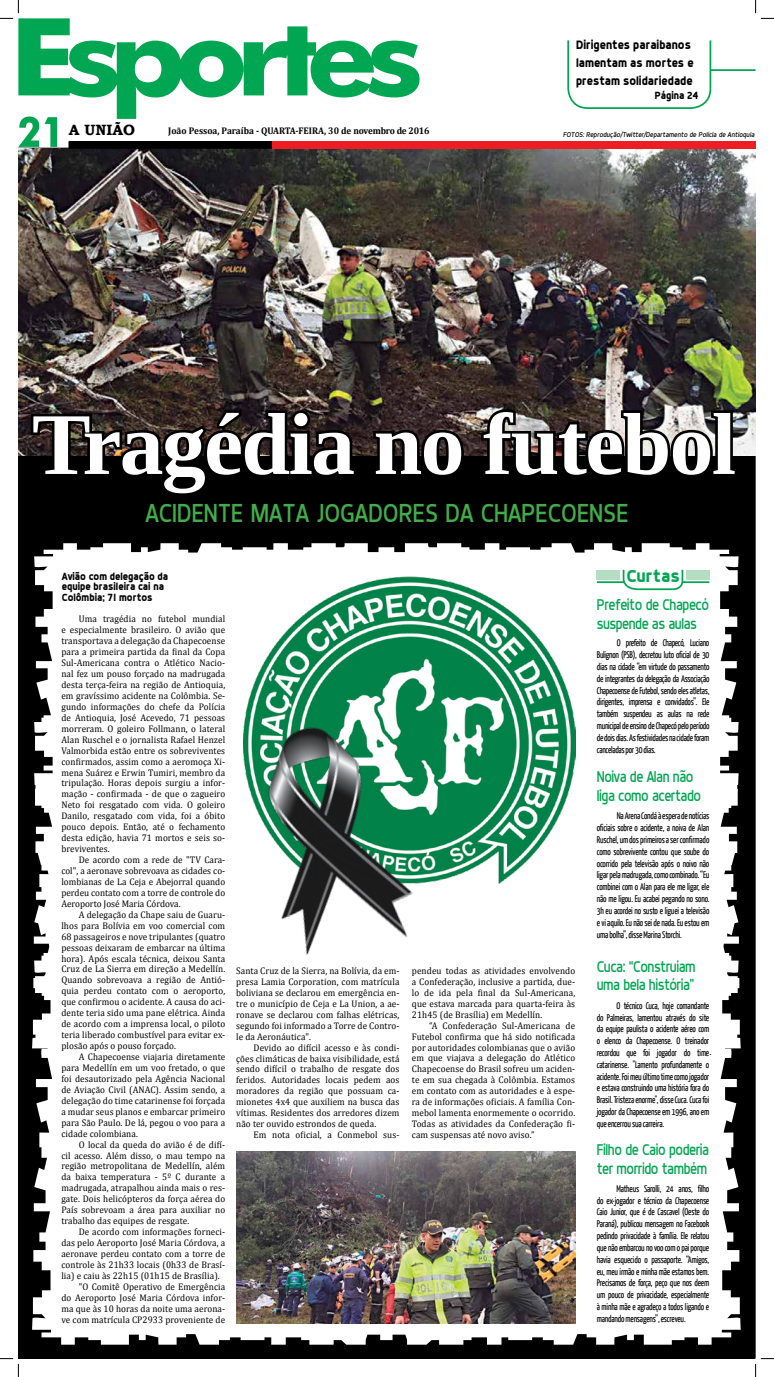
<style>
.page{position:relative;width:774px;height:1377px;background:#fff}
.page>*{position:absolute;margin:0;border:0;box-sizing:border-box;transform-origin:0 0}
.t1{font:700 87.85px "Liberation Serif";letter-spacing:-.02em;color:#fff}
.t2{font:26.25px "Dyno";color:#41ad49;scale:.95 1}
.t3{font:700 17.5px "Dyno";color:#00a651}
.t4{font:15.75px/18.9px "Dyno";letter-spacing:-.03em;color:#00a651;scale:.9 1}
.t5{font:700 14.88px "Bookman Old Style";color:#000}
.t6{font:700 12.25px/17.6px "Dyno";color:#000;scale:.95 1}
.t7{font:700 10.5px/10.5px "Dyno";color:#000;scale:.95 1}
.t8{font:10.5px "Minion Pro";color:#000}
.t9{font:9.62px/10.9px "Cambria";letter-spacing:.01em;color:#000;text-align:justify;scale:.95 1}
.t10{font:9.62px/11.8px "Yanone Kaffeesatz";letter-spacing:-.02em;color:#000;text-align:justify;scale:.95 1}
.t11{font:700 9.62px "Cambria";color:#000;scale:.95 1}
.t12{font:italic 7px "Dyno";color:#000}
</style>
<div class="page">
<div style="left:19px;top:148px;width:736px;height:1209px;background:#000"></div>
<img style="left:18px;top:149px;width:737px;height:306px">
<div style="left:69px;top:141px;width:203px;height:8px;border:1px solid #000"></div>
<div style="left:272px;top:141px;width:483px;height:8px;background:#ed1d24"></div>
<div style="left:567px;top:20px;width:144px;height:89px;border:2px solid #00a651;border-radius:20px"></div>
<div style="left:559px;top:19px;width:162px;height:21px;background:#fff"></div>
<hr style="left:710px;top:69px;width:45px;height:2px;background:#00a651">
<div style="left:32px;top:1061px;width:708px;height:283px;background:#fff"></div>
<div style="left:32px;top:543px;width:708px;height:518px;background:#fff"></div>
<svg style="left:28px;top:406px;width:331px;height:50px"></svg>
<svg style="left:370px;top:426px;width:97px;height:30px"></svg>
<img style="left:478px;top:406px;width:261px;height:50px">
<hr style="left:596px;top:581px;width:113px;height:2px;background:#00a651">
<div style="left:685px;top:569px;width:24px;height:10px;background:#b4ddc1"></div>
<div style="left:596px;top:569px;width:24px;height:10px;background:#b4ddc1"></div>
<svg style="left:621px;top:568px;width:63px;height:23px"></svg>
<img style="left:236px;top:1151px;width:339px;height:172px">
<img style="left:244px;top:574px;width:331px;height:309px">
<img style="left:231px;top:707px;width:198px;height:265px">
<svg style="left:0;top:0;width:419px;height:147px"></svg>
<svg style="left:0;top:1357px;width:19px;height:19px"></svg>
<svg style="left:755px;top:0;width:18px;height:19px"></svg>
<svg style="left:754px;top:1357px;width:19px;height:19px"></svg>
<p class="t6" style="left:576px;top:36px;width:125px">Dirigentes paraibanos lamentam as mortes e prestam solidariedade</p>
<h3 class="t5" style="left:69px;top:120px;width:68px">A UNIÃO</h3>
<p class="t11" style="left:168px;top:124px;width:276px">João Pessoa, Paraíba - QUARTA-FEIRA, 30 de novembro de 2016</p>
<p class="t7" style="left:654px;top:90px;width:48px">Página 24</p>
<p class="t12" style="left:563px;top:130px;width:193px">FOTOS: Reprodução/Twitter/Departamento de Polícia de Antioquia</p>
<h1 class="t1" style="left:32px;top:385px;width:705px">Tragédia no futebol</h1>
<h2 class="t2" style="left:145px;top:498px;width:510px">ACIDENTE MATA JOGADORES DA CHAPECOENSE</h2>
<p class="t7" style="left:62px;top:570px;width:113px">Avião com delegação da equipe brasileira cai na<br>Colômbia; 71 mortos</p>
<p class="t9" style="left:61px;top:613px;width:174px;text-indent:17px">Uma tragédia no futebol mundial e especialmente brasileiro. O avião que transportava a delegação da Chapecoense para a primeira partida da final da Copa Sul-Americana contra o Atlético Nacio&shy;nal fez um pouso forçado na madrugada desta terça-feira na região de Antioquia, em gravíssimo acidente na Colômbia. Se&shy;gundo informações do chefe da Polícia de Antioquia, José Acevedo, 71 pessoas morreram. O goleiro Follmann, o lateral Alan Ruschel e o jornalista Rafael Henzel Valmorbida estão entre os sobreviventes confirmados, assim como a aeromoça Xi&shy;mena Suárez e Erwin Tumiri, membro da tripulação. Horas depois surgiu a infor&shy;mação - confirmada - de que o zagueiro Neto foi resgatado com vida. O goleiro Danilo, resgatado com vida, foi a óbito pouco depois. Então, até o fechamento desta edição, havia 71 mortos e seis so&shy;breviventes.</p>
<p class="t9" style="left:61px;top:854px;width:174px;text-indent:17px">De acordo com a rede de "TV Cara&shy;col", a aeronave sobrevoava as cidades co&shy;lombianas de La Ceja e Abejorral quando perdeu contato com a torre de controle do aeroporto José Maria Córdova.</p>
<p class="t9" style="left:61px;top:908px;width:174px;text-indent:17px">A delegação da Chape saiu de Guaru&shy;lhos para Bolívia em voo comercial com 68 passageiros e nove tripulantes (quatro pessoas deixaram de embarcar na última hora). Após escala técnica, deixou Santa Cruz de La Sierra em direção a Medellín.<br>Quando sobrevoava a região de Antió&shy;quia perdeu contato com o aeroporto, que confirmou o acidente. A causa do aci&shy;dente teria sido uma pane elétrica. Ainda de acordo com a imprensa local, o piloto teria liberado combustível para evitar ex&shy;plosão após o pouso forçado.</p>
<p class="t9" style="left:61px;top:1051px;width:174px;text-indent:17px">A Chapecoense viajaria diretamente para Medellín em um voo fretado, o que foi desautorizado pela Agência Nacional de Aviação Civil (ANAC). Assim sendo, a delegação do time catarinense foi forçada a mudar seus planos e embarcar primeiro para São Paulo. De lá, pegou o voo para a cidade colombiana.</p>
<p class="t9" style="left:61px;top:1138px;width:174px;text-indent:17px">O local da queda do avião é de difí&shy;cil acesso. Além disso, o mau tempo na região metropolitana de Medellín, além da baixa temperatura - 5º C durante a madrugada, atrapalhou ainda mais o res&shy;gate. Dois helicópteros da força aérea do País sobrevoam a área para auxiliar no trabalho das equipes de resgate.</p>
<p class="t9" style="left:79px;top:1226px;width:156px">De acordo com informações forneci-</p>
<p class="t9" style="left:61px;top:1237px;width:174px">das pelo aeroporto José Maria Córdova, a</p>
<p class="t9" style="left:61px;top:1247px;width:174px">aeronave perdeu contato com a torre de</p>
<p class="t9" style="left:61px;top:1258px;width:174px">controle às 21h33 locais (0h33 de Brasí-</p>
<p class="t9" style="left:61px;top:1269px;width:168px">lia) e caiu às 22h15 (01h15 de Brasília).</p>
<p class="t9" style="left:79px;top:1280px;width:156px">"O Comitê Operativo de Emergência</p>
<p class="t9" style="left:61px;top:1291px;width:174px">do aeroporto José Maria Córdova infor-</p>
<p class="t9" style="left:61px;top:1302px;width:174px">ma que às 10 horas da noite uma aerona-</p>
<p class="t9" style="left:61px;top:1313px;width:174px">ve com matrícula CP2933 proveniente de</p>
<p class="t9" style="left:236px;top:965px;width:173px">Santa Cruz de la Sierra, na Bolívia, da em&shy;presa Lamia Corporation, com matrícula boliviana se declarou em emergência en&shy;tre o município de Ceja e La Union, a ae&shy;ronave se declarou com falhas elétricas, segundo foi informado a Torre de Contro&shy;le da Aeronáutica".</p>
<p class="t9" style="left:236px;top:1041px;width:173px;text-indent:17px">Devido ao difícil acesso e às condi&shy;ções climáticas de baixa visibilidade, está sendo difícil o trabalho de resgate dos feridos. Autoridades locais pedem aos moradores da região que possuam ca&shy;mionetes 4x4 que auxiliem na busca das vítimas. Residentes dos arredores dizem não ter ouvido estrondos de queda.</p>
<p class="t9" style="left:253px;top:1129px;width:155px">Em nota oficial, a Conmebol sus-</p>
<p class="t9" style="left:412px;top:965px;width:173px">pendeu todas as atividades envolvendo a Confederação, inclusive a partida, due&shy;lo de ida pela final da Sul-Americana, que estava marcada para quarta-feira às 21h45 (de Brasília) em Medellín.</p>
<p class="t9" style="left:412px;top:1019px;width:173px;text-indent:17px">“A Confederação Sul-Americana de Futebol confirma que há sido notificada por autoridades colombianas que o avião em que viajava a delegação do Atlético Chapecoense do Brasil sofreu um aciden&shy;te em sua chegada à Colômbia. Estamos em contato com as autoridades e à espe&shy;ra de informações oficiais. A família Con&shy;mebol lamenta enormemente o ocorrido.<br>Todas as atividades da Confederação fi&shy;cam suspensas até novo aviso.”</p>
<h3 class="t3" style="left:626px;top:565px;width:55px">Curtas</h3>
<h3 class="t4" style="left:596px;top:595px;width:126px">Prefeito de Chapecó suspende as aulas</h3>
<p class="t10" style="left:596px;top:636px;width:120px;text-indent:20px">O prefeito de Chapecó, Luciano Bulignon (PSB), decretou luto oficial de 30 dias na cidade “em virtude do passamento de integrantes da delegação da Associação Chapecoense de Futebol, sendo eles atletas, dirigentes, imprensa e convidados”. Ele também suspendeu as aulas na rede municipal de ensino de Chapecó pelo período de dois dias. As festividades na cidade foram canceladas por 30 dias.</p>
<h3 class="t4" style="left:596px;top:767px;width:117px">Noiva de Alan não liga como acertado</h3>
<p class="t10" style="left:596px;top:809px;width:120px;text-indent:20px">Na Arena Condá à espera de notícias oficiais sobre o acidente, a noiva de Alan Ruschel, um dos primeiros a ser confirmado como sobrevivente contou que soube do ocorrido pela televisão após o noivo não ligar pela madrugada, como combinado. “Eu combinei com o Alan para ele me ligar, ele não me ligou. Eu acabei pegando no sono.<br>3h eu acordei no susto e liguei a televisão e vi aquilo. Eu não sei de nada. Eu estou em uma bolha”, disse Marina Storchi.</p>
<h3 class="t4" style="left:596px;top:956px;width:111px">Cuca: “Construiam uma bela história”</h3>
<p class="t10" style="left:596px;top:999px;width:120px;text-indent:20px">O técnico Cuca, hoje comandante do Palmeiras, lamentou através do site da equipe paulista o acidente aéreo com o elenco da Chapecoense. O treinador recordou que foi jogador do time catarinense. "Lamento profundamente o acidente. Foi meu último time como jogador e estava construindo uma história fora do Brasil. Tristeza enorme", disse Cuca. Cuca foi jogador da Chapecoense em 1996, ano em que encerrou sua carreira.</p>
<h3 class="t4" style="left:596px;top:1139px;width:126px">Filho de Caio poderia ter morrido também</h3>
<p class="t10" style="left:596px;top:1182px;width:120px;text-indent:20px">Matheus Sarolli, 24 anos, filho do ex-jogador e técnico da Chapecoense Caio Junior, que é de Cascavel (oeste do Paraná), publicou mensagem no Facebook pedindo privacidade à família. Ele relatou que não embarcou no voo com o pai porque havia esquecido o passaporte. “Amigos, eu, meu irmão e minha mãe estamos bem.<br>Precisamos de força, peço que nos deem um pouco de privacidade, especialmente à minha mãe e agradeço a todos ligando e mandando mensagens”, escreveu.</p>
<p class="t8" style="left:711px;top:1064px;width:4px;rotate:-180deg">.</p>
</div>
